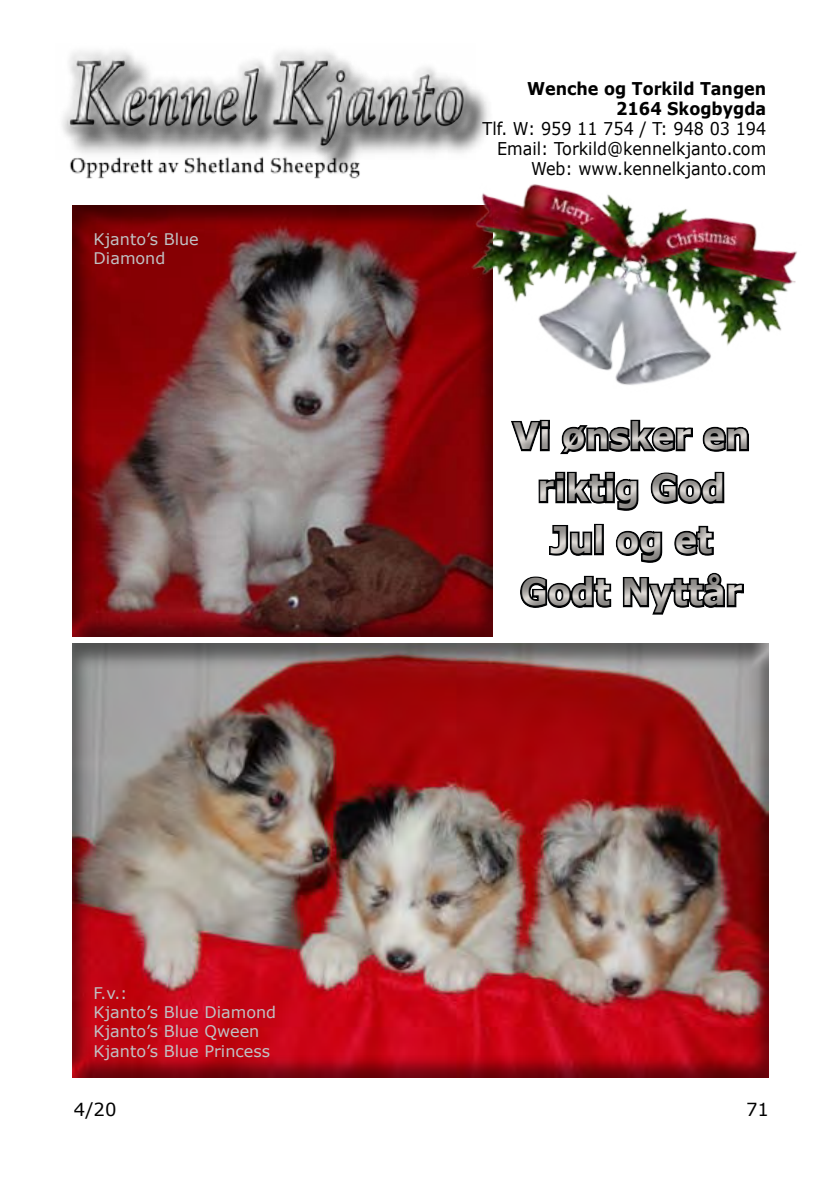
<style>
.page{position:relative;width:840px;height:1191px;background:#fff}
.page>*{position:absolute;margin:0;border:0;box-sizing:border-box;transform-origin:0 0}
.t1{font:700 36.4px/52px "Verdana";color:#e2deda;text-align:center;scale:.93 1}
.t2{font:18px "Verdana";color:#000}
.t3{font:17.6px/20px "Verdana";color:#000;text-align:right;scale:.91 1}
.t4{font:700 17.6px/20px "Verdana";color:#000;text-align:right;scale:.91 1}
.t5{font:16px/19.2px "Verdana";color:#c0c2c4}
</style>
<div class="page">
<div style="left:64px;top:52px;width:431px;height:128px;background:#000;opacity:.75"></div>
<div style="left:50px;top:36px;width:433px;height:131px;background:#fff;opacity:.75"></div>
<div style="left:46px;top:44px;width:430px;height:113px;background:#fff"></div>
<div style="left:53px;top:48px;width:432px;height:112px;background:#000;opacity:.75"></div>
<div style="left:56px;top:642px;width:728px;height:436px;background:#000;opacity:.5"></div>
<div style="left:56px;top:205px;width:451px;height:432px;background:#000;opacity:.5"></div>
<div style="left:491px;top:401px;width:278px;height:230px;background:#000;opacity:.5"></div>
<img style="left:447px;top:160px;width:350px;height:261px">
<p class="t5" style="left:94px;top:229px;width:107px">Kjanto’s Blue<br>Diamond</p>
<p class="t5" style="left:94px;top:983px;width:184px">F.v.:<br>Kjanto’s Blue Diamond<br>Kjanto’s Blue Qween<br>Kjanto’s Blue Princess</p>
<p class="t4" style="left:526px;top:78px;width:264px">Wenche og Torkild Tangen<br>2164 Skogbygda</p>
<p class="t3" style="left:482px;top:118px;width:313px">Tlf. W: 959 11 754 / T: 948 03 194<br>Email: Torkild@kennelkjanto.com<br>Web: www.kennelkjanto.com</p>
<h1 class="t1" style="left:513px;top:409px;width:256px">Vi ønsker en riktig God<br>Jul og et<br>Godt Nyttår</h1>
<p class="t2" style="left:74px;top:1097px;width:44px">4/20</p>
<p class="t2" style="left:745px;top:1097px;width:24px">71</p>
</div>
